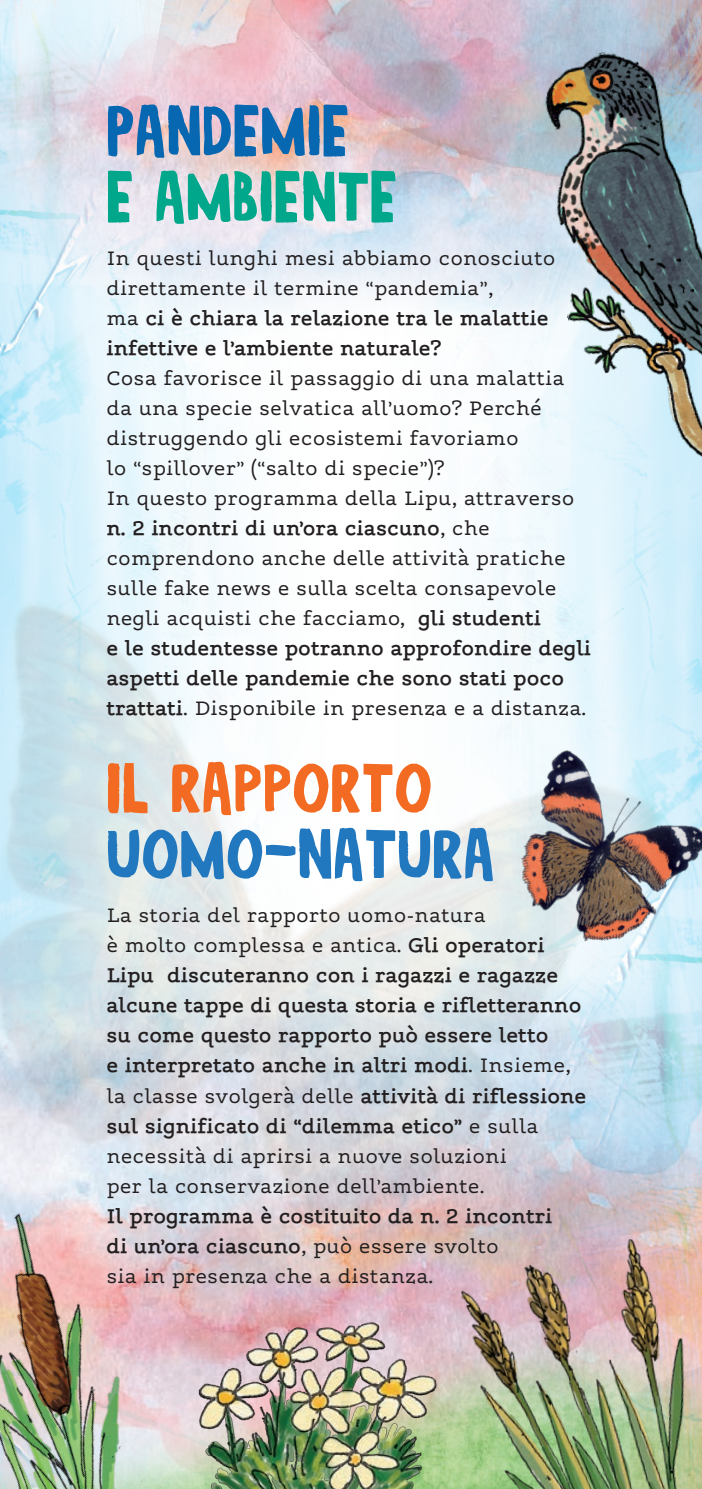
<style>
.page{position:relative;width:702px;height:1489px;background:#fff}
.page>*{position:absolute;margin:0;border:0;box-sizing:border-box;transform-origin:0 0}
.t1{font:55px "K.Wiehle Caps";color:#2278be}
.t2{font:55px "K.Wiehle Caps";color:#f36a23}
.t3{font:55px "K.Wiehle Caps";color:#00a78a}
.t4{font:55px "K.Wiehle Caps";color:#0767b1}
.t5{font:25px/30px "leggimi 05";color:#231f20}
.t6{font:700 25px/30px "leggimi 05";color:#231f20}
.s1{font-weight:700}
.s2{font-weight:400}
</style>
<div class="page">
<img style="left:0;top:388px;width:226px;height:201px">
<img style="left:0;top:0;width:286px;height:388px">
<img style="left:163px;top:0;width:123px;height:231px">
<img style="left:286px;top:0;width:416px;height:1312px">
<img style="left:469px;top:735px;width:233px;height:238px">
<img style="left:432px;top:1212px;width:270px;height:276px">
<img style="left:225px;top:1312px;width:211px;height:176px">
<img style="left:0;top:1189px;width:225px;height:299px">
<img style="left:527px;top:31px;width:175px;height:497px">
<h1 class="t4" style="left:106px;top:103px;width:245px">PANDEMIE</h1>
<h1 class="t3" style="left:106px;top:169px;width:292px">E AMBIENTE</h1>
<p class="t5" style="left:106px;top:241px;width:450px">In questi lunghi mesi abbiamo conosciuto direttamente il termine “pandemia”,<br>ma <span class="s1">ci è chiara la relazione tra le malattie infettive e l’ambiente naturale?</span></p>
<p class="t5" style="left:106px;top:361px;width:486px">Cosa favorisce il passaggio di una malattia da una specie selvatica all’uomo? Perché distruggendo gli ecosistemi favoriamo<br>lo “spillover” (“salto di specie”)?<br>In questo programma della Lipu, attraverso <span class="s1">n. 2 incontri di un’ora ciascuno</span>, che comprendono anche delle attività pratiche sulle fake news e sulla scelta consapevole negli acquisti che facciamo, <span class="s1">gli studenti<br>e le studentesse potranno approfondire degli aspetti delle pandemie che sono stati poco trattati</span>. Disponibile in presenza e a distanza.</p>
<h1 class="t2" style="left:106px;top:760px;width:328px">IL RAPPORTO</h1>
<h1 class="t1" style="left:106px;top:826px;width:390px">UOMO-NATURA</h1>
<p class="t6" style="left:106px;top:902px;width:481px"><span class="s2">La storia del rapporto uomo-natura<br>è molto complessa e antica.</span> Gli operatori Lipu discuteranno con i ragazzi e ragazze alcune tappe di questa storia e rifletteranno su come questo rapporto può essere letto<br>e interpretato anche in altri modi<span class="s2">. Insieme, la classe svolgerà delle</span> attività di riflessione sul significato di “dilemma etico” <span class="s2">e sulla necessità di aprirsi a nuove soluzioni<br>per la conservazione dell’ambiente.</span></p>
<p class="t6" style="left:106px;top:1202px;width:447px">Il programma è costituito da n. 2 incontri di un’ora ciascuno<span class="s2">, può essere svolto<br>sia in presenza che a distanza.</span></p>
</div>
